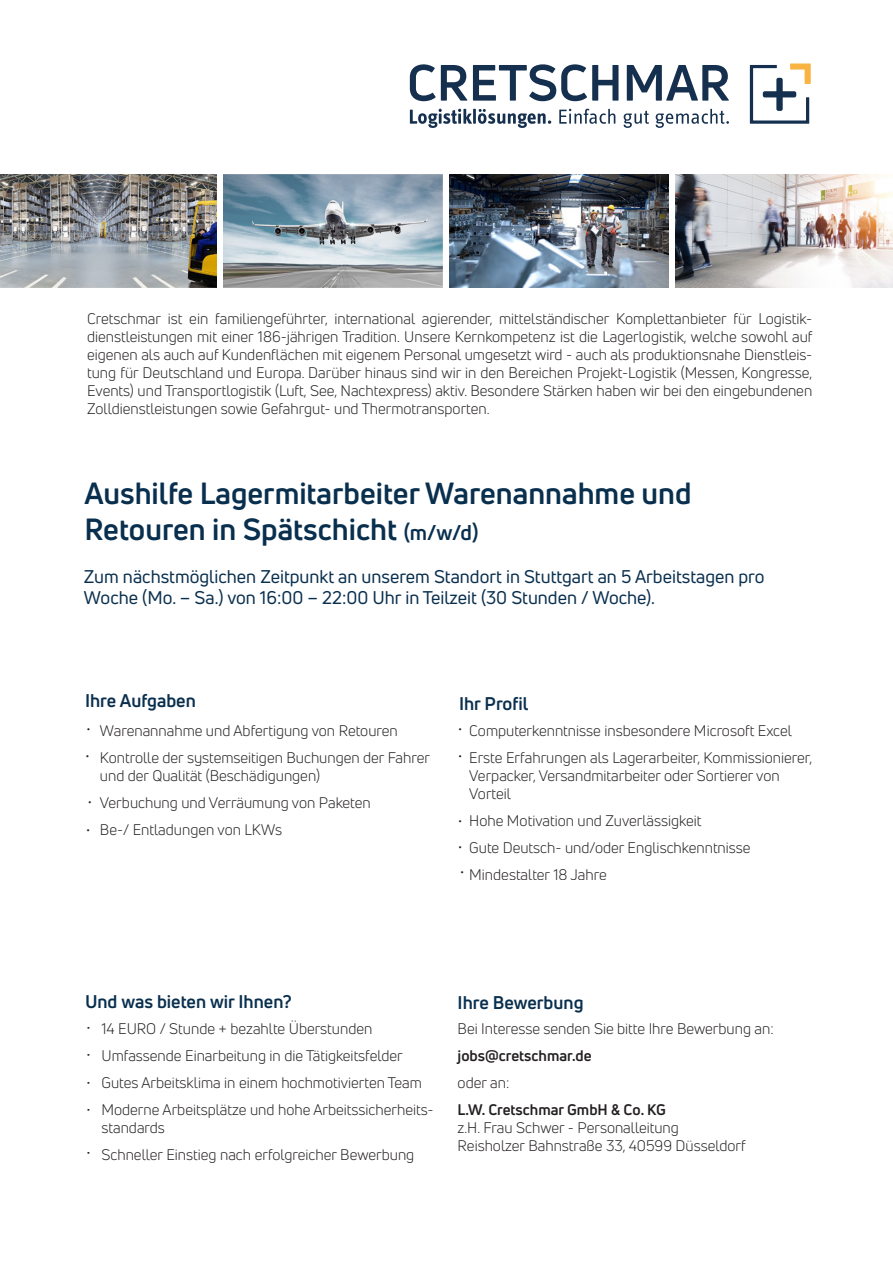
<style>
.page{position:relative;width:893px;height:1263px;background:#fff}
.page>*{position:absolute;margin:0;border:0;box-sizing:border-box;transform-origin:0 0}
.t1{font:700 30px/36px "Uni Neue";color:#092f4e}
.t2{font:18px "Uni Neue";color:#092f4e}
.t3{font:700 18px "Uni Neue";color:#092f4e}
.t4{font:15px/18px "Uni Neue";color:#231f20}
.t5{font:700 15px "Uni Neue";color:#231f20}
.t6{font:15px/26.5px "Uni Neue";color:#1c1c1c}
.t7{font:13.05px/26.5px "Uni Neue";color:#1c1c1c;scale:1.15 1}
.s1{font-size:21px}
.s2{font-weight:700}
</style>
<div class="page">
<img style="left:223px;top:174px;width:220px;height:113px">
<img style="left:0;top:174px;width:217px;height:113px">
<img style="left:450px;top:174px;width:219px;height:113px">
<img style="left:676px;top:175px;width:217px;height:112px">
<svg style="left:410px;top:64px;width:208px;height:37px"></svg>
<svg style="left:627px;top:65px;width:102px;height:36px"></svg>
<svg style="left:750px;top:63px;width:61px;height:61px"></svg>
<svg style="left:410px;top:109px;width:62px;height:19px"></svg>
<hr style="left:473px;top:109px;width:3px;height:15px;background:#152f4e">
<svg style="left:478px;top:109px;width:73px;height:19px"></svg>
<svg style="left:559px;top:109px;width:56px;height:15px"></svg>
<svg style="left:624px;top:111px;width:25px;height:17px"></svg>
<svg style="left:656px;top:109px;width:73px;height:19px"></svg>
<p class="t4" style="left:87px;top:310px;width:727px;text-align:justify">Cretschmar ist ein familiengeführter, international agierender, mittelständischer Komplettanbieter für Logistik&shy;dienstleistungen mit einer 186-jährigen Tradition. Unsere Kernkompetenz ist die Lagerlogistik, welche sowohl auf eigenen als auch auf Kundenflächen mit eigenem Personal umgesetzt wird - auch als produktionsnahe Dienstleis&shy;tung für Deutschland und Europa. Darüber hinaus sind wir in den Bereichen Projekt-Logistik (Messen, Kongresse, Events) und Transportlogistik (Luft, See, Nachtexpress) aktiv. Besondere Stärken haben wir bei den eingebundenen Zolldienstleistungen sowie Gefahrgut- und Thermotransporten.</p>
<p class="t1" style="left:84px;top:474px;width:609px">Aushilfe Lagermitarbeiter Warenannahme und<br>Retouren in Spätschicht <span class="s1">(m/w/d)</span></p>
<p class="t2" style="left:84px;top:565px;width:682px">Zum nächstmöglichen Zeitpunkt an unserem Standort in Stuttgart an 5 Arbeitstagen pro</p>
<p class="t2" style="left:84px;top:587px;width:572px">Woche (Mo. – Sa.) von 16:00 – 22:00 Uhr in Teilzeit (30 Stunden / Woche).</p>
<p class="t3" style="left:85px;top:689px;width:112px">Ihre Aufgaben</p>
<p class="t6" style="left:86px;top:715px;width:6px">•</p>
<p class="t6" style="left:85px;top:742px;width:6px">•</p>
<p class="t6" style="left:87px;top:788px;width:6px">•</p>
<p class="t6" style="left:86px;top:816px;width:6px">•</p>
<p class="t4" style="left:100px;top:721px;width:299px">Warenannahme und Abfertigung von Retouren</p>
<p class="t4" style="left:100px;top:748px;width:332px">Kontrolle der systemseitigen Buchungen der Fahrer und der Qualität (Beschädigungen)</p>
<p class="t4" style="left:100px;top:793px;width:272px">Verbuchung und Verräumung von Paketen</p>
<p class="t4" style="left:100px;top:820px;width:184px">Be-/ Entladungen von LKWs</p>
<p class="t3" style="left:459px;top:692px;width:71px">Ihr Profil</p>
<p class="t4" style="left:469px;top:717px;width:345px;line-height:27px">Computerkenntnisse insbesondere Microsoft Excel<br>Erste Erfahrungen als Lagerarbeiter, Kommissionierer,</p>
<p class="t4" style="left:469px;top:766px;width:312px">Verpacker, Versandmitarbeiter oder Sortierer von<br>Vorteil</p>
<p class="t4" style="left:469px;top:807px;width:283px;line-height:27px">Hohe Motivation und Zuverlässigkeit<br>Gute Deutsch- und/oder Englischkenntnisse<br>Mindestalter 18 Jahre</p>
<p class="t6" style="left:458px;top:715px;width:6px">•</p>
<p class="t6" style="left:458px;top:742px;width:6px">•</p>
<p class="t6" style="left:458px;top:807px;width:6px">• •</p>
<p class="t6" style="left:460px;top:858px;width:6px">•</p>
<p class="t3" style="left:85px;top:991px;width:208px">Und was bieten wir Ihnen?</p>
<p class="t3" style="left:458px;top:991px;width:127px">Ihre Bewerbung</p>
<p class="t7" style="left:86px;top:1014px;width:6px">•</p>
<p class="t7" style="left:86px;top:1041px;width:6px">•</p>
<p class="t7" style="left:86px;top:1069px;width:6px">• •</p>
<p class="t7" style="left:86px;top:1139px;width:6px">•</p>
<p class="t4" style="left:101px;top:1019px;width:272px">14 EURO / Stunde + bezahlte Überstunden</p>
<p class="t4" style="left:101px;top:1046px;width:303px">Umfassende Einarbeitung in die Tätigkeitsfelder</p>
<p class="t4" style="left:101px;top:1073px;width:322px">Gutes Arbeitsklima in einem hochmotivierten Team</p>
<p class="t4" style="left:101px;top:1100px;width:334px">Moderne Arbeitsplätze und hohe Arbeitssicherheits&shy;standards</p>
<p class="t4" style="left:101px;top:1145px;width:314px">Schneller Einstieg nach erfolgreicher Bewerbung</p>
<p class="t4" style="left:458px;top:1019px;width:318px">Bei Interesse senden Sie bitte Ihre Bewerbung an:</p>
<p class="t5" style="left:458px;top:1046px;width:136px">jobs@cretschmar.de</p>
<p class="t4" style="left:458px;top:1073px;width:53px">oder an:</p>
<p class="t4" style="left:458px;top:1100px;width:223px"><span class="s2">L.W. Cretschmar GmbH &amp; Co. KG </span>z.H. Frau Schwer - Personalleitung</p>
<p class="t4" style="left:458px;top:1136px;width:290px">Reisholzer Bahnstraße 33, 40599 Düsseldorf</p>
</div>
